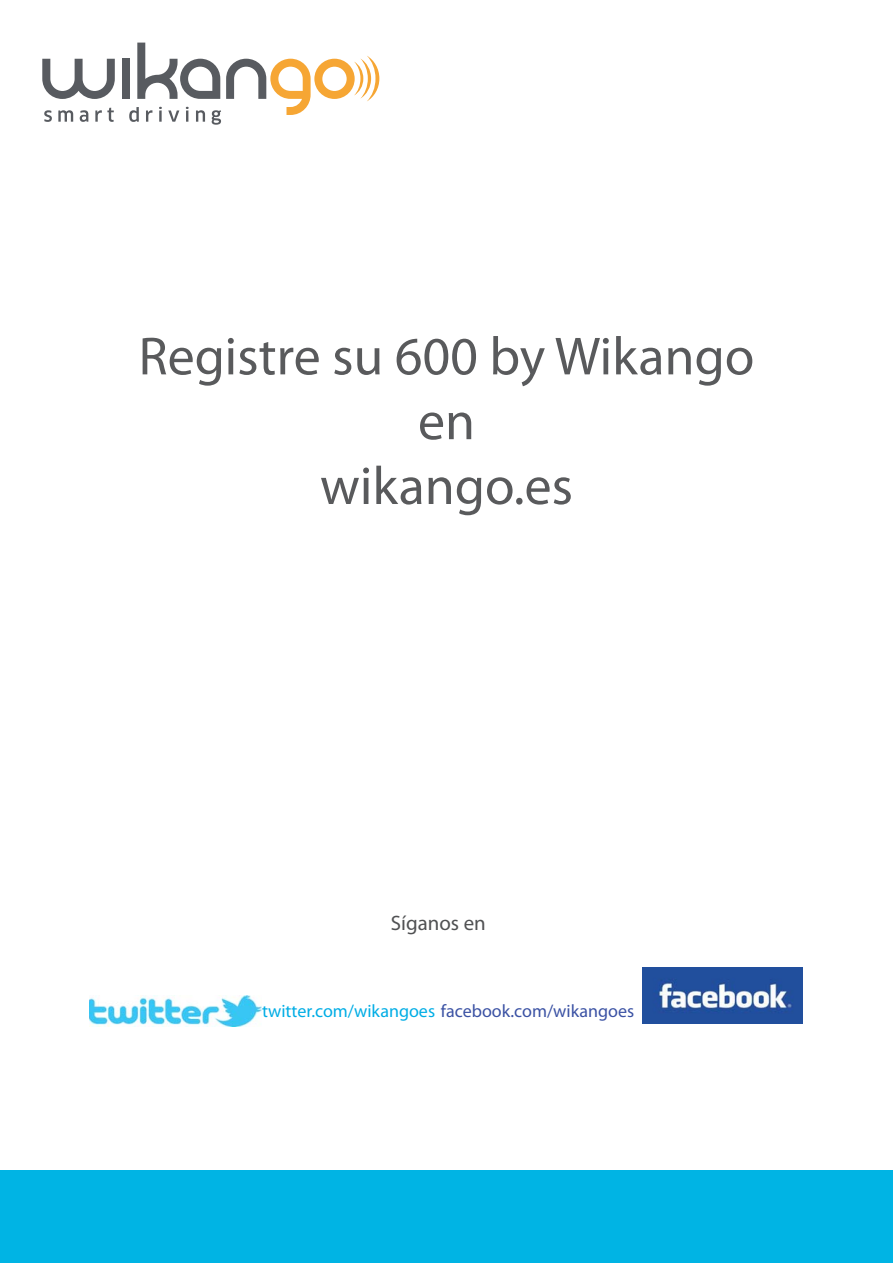
<style>
.page{position:relative;width:893px;height:1263px;background:#fff}
.page>*{position:absolute;margin:0;border:0;box-sizing:border-box;transform-origin:0 0}
.t1{font:54px/64.8px "Myriad Pro";color:#595a5c;text-align:center}
.t2{font:20.85px "Myriad Pro";color:#505153}
.t3{font:18px "Myriad Pro";color:#3b52a4}
.s1{color:#00ade5}
</style>
<div class="page">
<svg style="left:42px;top:59px;width:73px;height:40px"></svg>
<div style="left:122px;top:59px;width:8px;height:40px;background:#585b60"></div>
<svg style="left:44px;top:110px;width:8px;height:12px"></svg>
<svg style="left:58px;top:110px;width:15px;height:12px"></svg>
<svg style="left:80px;top:110px;width:8px;height:12px"></svg>
<svg style="left:95px;top:108px;width:19px;height:14px"></svg>
<svg style="left:129px;top:43px;width:250px;height:82px"></svg>
<div style="left:0;top:1170px;width:893px;height:93px;background:#00b4e4"></div>
<img style="left:89px;top:995px;width:172px;height:31px">
<img style="left:642px;top:967px;width:160px;height:57px">
<h1 class="t1" style="left:138px;top:327px;width:617px">Registre su 600 by Wikango en<br>wikango.es</h1>
<p class="t2" style="left:391px;top:915px;width:96px">Síganos en</p>
<p class="t3" style="left:262px;top:1004px;width:374px"><span class="s1">twitter.com/wikangoes</span> facebook.com/wikangoes</p>
</div>
